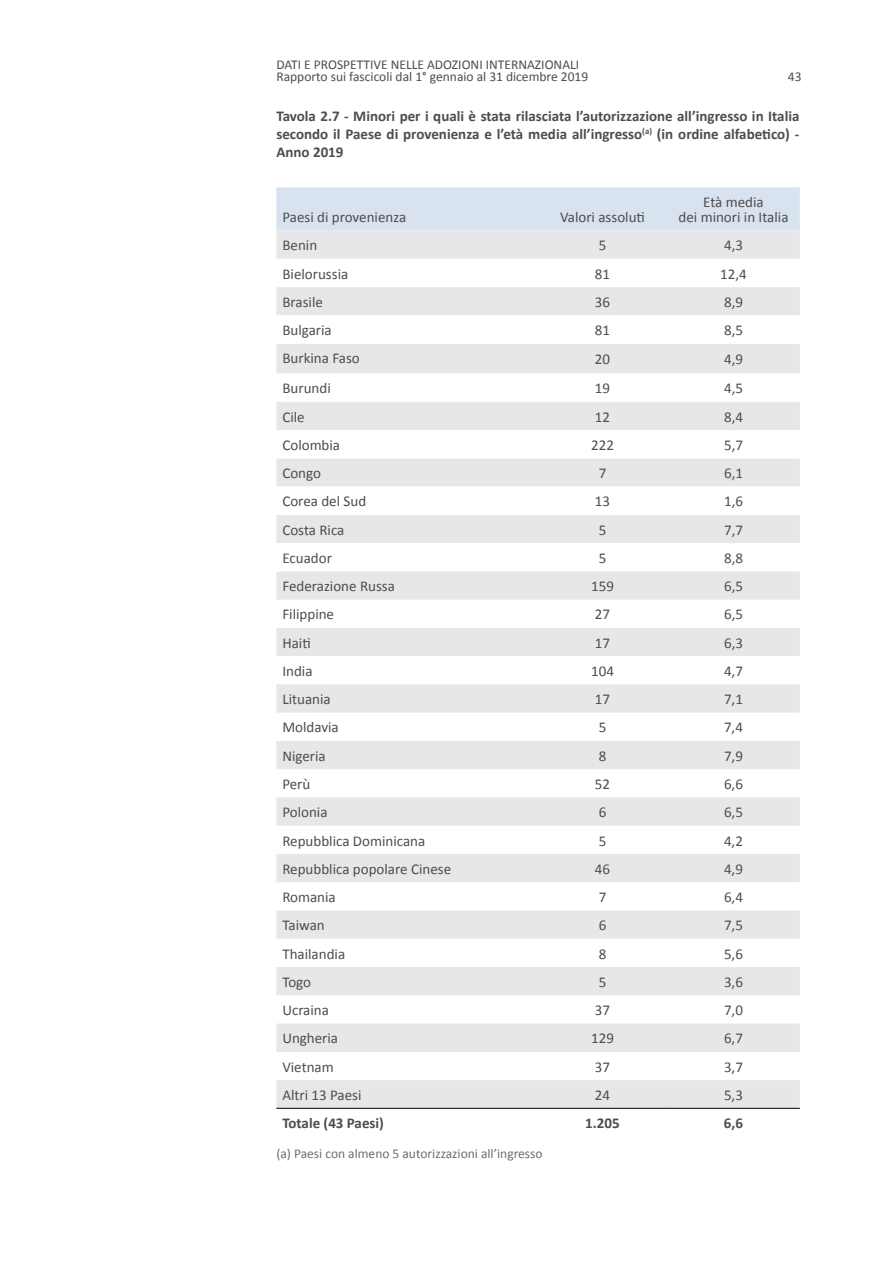
<style>
.page{position:relative;width:893px;height:1263px;background:#fff}
.page>*{position:absolute;margin:0;border:0;box-sizing:border-box;transform-origin:0 0}
.t1{font:15px/15px "Calibri";color:#4d4d4f;text-align:center}
.t2{font:700 15px/18px "Calibri";color:#4d4d4f;text-align:justify}
.t3{font:13.5px/12px "Calibri";color:#4d4d4f}
.t4{font:13.5px "Calibri";color:#6d6e71}
</style>
<div class="page">
<div style="left:276px;top:187px;width:524px;height:44px;background:#d9e3ef"></div>
<svg style="left:276px;top:231px;width:524px;height:877px;fill:#e6e7e8"></svg>
<svg style="left:276px;top:259px;width:524px;height:312px"></svg>
<hr style="left:276px;top:1108px;width:262px;height:1px;background:#000">
<hr style="left:538px;top:1108px;width:129px;height:1px;background:#000">
<hr style="left:667px;top:1108px;width:133px;height:1px;background:#000">
<p class="t3" style="left:276px;top:58px;width:313px">DATI E PROSPETTIVE NELLE ADOZIONI INTERNAZIONALI<br>Rapporto sui fascicoli dal 1° gennaio al 31 dicembre 2019</p>
<p class="t2" style="left:276px;top:107px;width:525px">Tavola 2.7 - Minori per i quali è stata rilasciata l’autorizzazione all’ingresso in Italia secondo il Paese di provenienza e l’età media all’ingresso<sup>(a)</sup> (in ordine alfabetico) - Anno 2019</p>
<p class="t3" style="left:788px;top:70px;width:15px">43</p>
<p class="t1" style="left:282px;top:209px;width:125px">Paesi di provenienza</p>
<p class="t1" style="left:560px;top:209px;width:86px">Valori assoluti</p>
<p class="t1" style="left:678px;top:194px;width:112px">Età media<br>dei minori in Italia</p>
<p class="t1" style="left:282px;top:237px;width:36px">Benin</p>
<p class="t1" style="left:599px;top:237px;width:9px">5</p>
<p class="t1" style="left:724px;top:237px;width:20px">4,3</p>
<p class="t1" style="left:282px;top:265px;width:67px">Bielorussia</p>
<p class="t1" style="left:595px;top:265px;width:17px">81</p>
<p class="t1" style="left:720px;top:265px;width:28px">12,4</p>
<p class="t1" style="left:282px;top:294px;width:42px">Brasile</p>
<p class="t1" style="left:595px;top:294px;width:17px">36</p>
<p class="t1" style="left:724px;top:294px;width:20px">8,9</p>
<p class="t1" style="left:282px;top:322px;width:51px">Bulgaria</p>
<p class="t1" style="left:595px;top:322px;width:17px">81</p>
<p class="t1" style="left:724px;top:322px;width:20px">8,5</p>
<p class="t1" style="left:282px;top:350px;width:79px">Burkina Faso</p>
<p class="t1" style="left:595px;top:351px;width:17px">20</p>
<p class="t1" style="left:724px;top:351px;width:20px">4,9</p>
<p class="t1" style="left:282px;top:380px;width:50px">Burundi</p>
<p class="t1" style="left:595px;top:380px;width:17px">19</p>
<p class="t1" style="left:724px;top:380px;width:20px">4,5</p>
<p class="t1" style="left:282px;top:408px;width:24px">Cile</p>
<p class="t1" style="left:595px;top:408px;width:17px">12</p>
<p class="t1" style="left:724px;top:408px;width:20px">8,4</p>
<p class="t1" style="left:282px;top:437px;width:59px">Colombia</p>
<p class="t1" style="left:591px;top:437px;width:24px">222</p>
<p class="t1" style="left:724px;top:437px;width:20px">5,7</p>
<p class="t1" style="left:282px;top:465px;width:40px">Congo</p>
<p class="t1" style="left:599px;top:465px;width:9px">7</p>
<p class="t1" style="left:724px;top:465px;width:20px">6,1</p>
<p class="t1" style="left:282px;top:493px;width:85px">Corea del Sud</p>
<p class="t1" style="left:595px;top:493px;width:17px">13</p>
<p class="t1" style="left:724px;top:493px;width:20px">1,6</p>
<p class="t1" style="left:282px;top:521px;width:64px">Costa Rica</p>
<p class="t1" style="left:599px;top:521px;width:9px">5</p>
<p class="t1" style="left:724px;top:521px;width:20px">7,7</p>
<p class="t1" style="left:282px;top:550px;width:51px">Ecuador</p>
<p class="t1" style="left:599px;top:550px;width:9px">5</p>
<p class="t1" style="left:724px;top:550px;width:20px">8,8</p>
<p class="t1" style="left:282px;top:578px;width:114px">Federazione Russa</p>
<p class="t1" style="left:591px;top:578px;width:24px">159</p>
<p class="t1" style="left:724px;top:578px;width:20px">6,5</p>
<p class="t1" style="left:282px;top:606px;width:53px">Filippine</p>
<p class="t1" style="left:595px;top:606px;width:17px">27</p>
<p class="t1" style="left:724px;top:606px;width:20px">6,5</p>
<p class="t1" style="left:282px;top:634px;width:30px">Haiti</p>
<p class="t1" style="left:595px;top:634px;width:17px">17</p>
<p class="t1" style="left:724px;top:634px;width:20px">6,3</p>
<p class="t1" style="left:282px;top:663px;width:32px">India</p>
<p class="t1" style="left:591px;top:663px;width:24px">104</p>
<p class="t1" style="left:724px;top:663px;width:20px">4,7</p>
<p class="t1" style="left:282px;top:691px;width:50px">Lituania</p>
<p class="t1" style="left:595px;top:691px;width:17px">17</p>
<p class="t1" style="left:724px;top:691px;width:20px">7,1</p>
<p class="t1" style="left:282px;top:719px;width:58px">Moldavia</p>
<p class="t1" style="left:599px;top:719px;width:9px">5</p>
<p class="t1" style="left:724px;top:719px;width:20px">7,4</p>
<p class="t1" style="left:282px;top:747px;width:45px">Nigeria</p>
<p class="t1" style="left:599px;top:747px;width:9px">8</p>
<p class="t1" style="left:724px;top:747px;width:20px">7,9</p>
<p class="t1" style="left:282px;top:776px;width:30px">Perù</p>
<p class="t1" style="left:595px;top:776px;width:17px">52</p>
<p class="t1" style="left:724px;top:776px;width:20px">6,6</p>
<p class="t1" style="left:282px;top:804px;width:47px">Polonia</p>
<p class="t1" style="left:599px;top:804px;width:9px">6</p>
<p class="t1" style="left:724px;top:804px;width:20px">6,5</p>
<p class="t1" style="left:282px;top:832px;width:144px">Repubblica Dominicana</p>
<p class="t1" style="left:599px;top:832px;width:9px">5</p>
<p class="t1" style="left:724px;top:832px;width:20px">4,2</p>
<p class="t1" style="left:282px;top:860px;width:170px">Repubblica popolare Cinese</p>
<p class="t1" style="left:595px;top:860px;width:17px">46</p>
<p class="t1" style="left:724px;top:860px;width:20px">4,9</p>
<p class="t1" style="left:282px;top:889px;width:55px">Romania</p>
<p class="t1" style="left:599px;top:889px;width:9px">7</p>
<p class="t1" style="left:724px;top:889px;width:20px">6,4</p>
<p class="t1" style="left:282px;top:917px;width:44px">Taiwan</p>
<p class="t1" style="left:599px;top:917px;width:9px">6</p>
<p class="t1" style="left:724px;top:917px;width:20px">7,5</p>
<p class="t1" style="left:282px;top:945px;width:64px">Thailandia</p>
<p class="t1" style="left:599px;top:945px;width:9px">8</p>
<p class="t1" style="left:724px;top:945px;width:20px">5,6</p>
<p class="t1" style="left:282px;top:974px;width:30px">Togo</p>
<p class="t1" style="left:599px;top:974px;width:9px">5</p>
<p class="t1" style="left:724px;top:974px;width:20px">3,6</p>
<p class="t1" style="left:282px;top:1002px;width:48px">Ucraina</p>
<p class="t1" style="left:595px;top:1002px;width:17px">37</p>
<p class="t1" style="left:724px;top:1002px;width:20px">7,0</p>
<p class="t1" style="left:282px;top:1030px;width:57px">Ungheria</p>
<p class="t1" style="left:591px;top:1030px;width:24px">129</p>
<p class="t1" style="left:724px;top:1030px;width:20px">6,7</p>
<p class="t1" style="left:282px;top:1058px;width:53px">Vietnam</p>
<p class="t1" style="left:595px;top:1058px;width:17px">37</p>
<p class="t1" style="left:724px;top:1058px;width:20px">3,7</p>
<p class="t1" style="left:282px;top:1087px;width:81px">Altri 13 Paesi</p>
<p class="t1" style="left:595px;top:1087px;width:17px">24</p>
<p class="t1" style="left:724px;top:1087px;width:20px">5,3</p>
<p class="t2" style="left:282px;top:1114px;width:103px">Totale (43 Paesi)</p>
<p class="t2" style="left:585px;top:1114px;width:36px">1.205</p>
<p class="t2" style="left:724px;top:1114px;width:21px">6,6</p>
<p class="t4" style="left:276px;top:1145px;width:268px">(a) Paesi con almeno 5 autorizzazioni all’ingresso</p>
</div>
